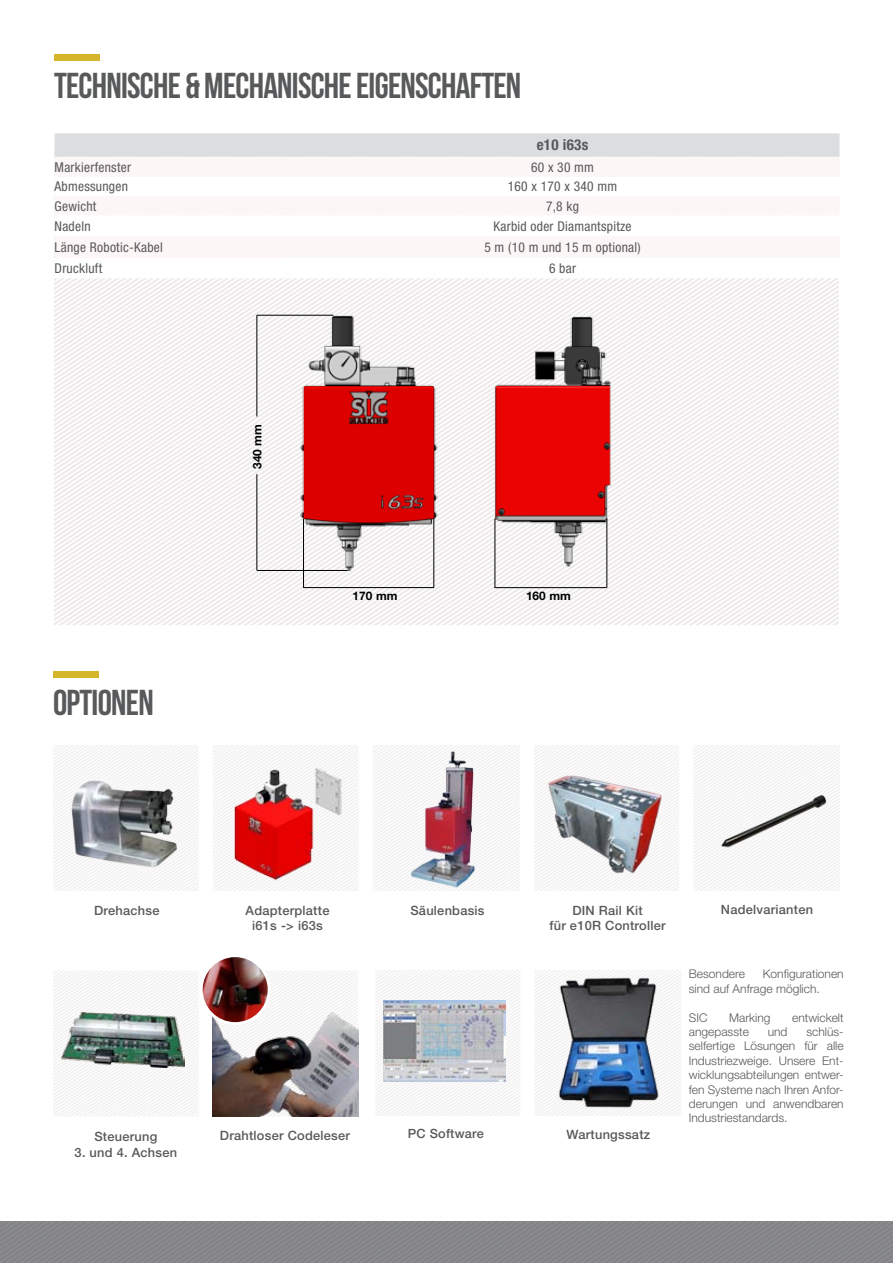
<style>
.page{position:relative;width:893px;height:1263px;background:#fff}
.page>*{position:absolute;margin:0;border:0;box-sizing:border-box;transform-origin:0 0}
.t1{font:36px "Bebas Neue";letter-spacing:-.02em;color:#58595b}
.t2{font:700 condensed 15px "Helvetica Neue LT Pro";letter-spacing:.02em;color:#58595b}
.t3{font:condensed 13.5px "Helvetica Neue LT Pro";letter-spacing:.02em;color:#58595b}
.t4{font:500 12.75px/15.3px "Helvetica Neue LT Pro";letter-spacing:.02em;color:#58595b;text-align:center}
.t5{font:300 12px/14.4px "Helvetica Neue LT Pro";color:#58595b}
.t6{font:700 11.85px "Helvetica Neue LT Pro";color:#000}
</style>
<div class="page">
<div style="left:266px;top:971px;width:92px;height:36px;background:#f7f6f6"></div>
<div style="left:375px;top:970px;width:145px;height:146px;background:#f7f6f6"></div>
<div style="left:535px;top:970px;width:146px;height:146px;background:#f7f6f6"></div>
<div style="left:55px;top:54px;width:45px;height:6px;background:#d5b52b"></div>
<svg style="left:441px;top:362px;width:398px;height:263px;fill:#f4f2f2"></svg>
<svg style="left:448px;top:367px;width:391px;height:258px;fill:#f4f1f1"></svg>
<svg style="left:455px;top:371px;width:384px;height:254px;fill:#f4f1f1"></svg>
<svg style="left:462px;top:376px;width:377px;height:249px;fill:#f4f1f1"></svg>
<svg style="left:537px;top:425px;width:302px;height:200px"></svg>
<svg style="left:544px;top:430px;width:295px;height:195px;fill:#f3f1f1"></svg>
<svg style="left:558px;top:439px;width:281px;height:186px"></svg>
<svg style="left:565px;top:444px;width:274px;height:181px"></svg>
<svg style="left:572px;top:448px;width:267px;height:177px"></svg>
<svg style="left:578px;top:453px;width:261px;height:172px"></svg>
<svg style="left:54px;top:133px;width:786px;height:184px"></svg>
<div style="left:285px;top:157px;width:555px;height:20px;background:#fdf6f6"></div>
<svg style="left:55px;top:177px;width:785px;height:101px"></svg>
<div style="left:55px;top:236px;width:230px;height:21px;background:#fdf6f6"></div>
<img style="left:284px;top:308px;width:159px;height:275px">
<hr style="left:257px;top:315px;width:76px;height:1px;background:#000">
<hr style="left:257px;top:315px;width:1px;height:102px;background:#000">
<hr style="left:257px;top:474px;width:1px;height:96px;background:#000">
<hr style="left:303px;top:519px;width:1px;height:69px;background:#000">
<hr style="left:434px;top:518px;width:1px;height:70px;background:#000">
<hr style="left:257px;top:570px;width:91px;height:1px;background:#000">
<hr style="left:303px;top:587px;width:131px;height:1px;background:#000">
<img style="left:468px;top:308px;width:172px;height:277px">
<hr style="left:495px;top:519px;width:1px;height:69px;background:#000">
<hr style="left:607px;top:518px;width:1px;height:70px;background:#000">
<hr style="left:495px;top:587px;width:112px;height:1px;background:#000">
<div style="left:0;top:1222px;width:893px;height:41px;background:#86878a"></div>
<div style="left:54px;top:672px;width:45px;height:6px;background:#d5b52b"></div>
<svg style="left:213px;top:887px;width:145px;height:4px"></svg>
<div style="left:53px;top:745px;width:146px;height:146px;background:#f7f6f6"></div>
<div style="left:53px;top:971px;width:146px;height:145px;background:#f7f6f6"></div>
<div style="left:534px;top:745px;width:145px;height:146px;background:#f7f6f6"></div>
<img style="left:542px;top:770px;width:125px;height:109px">
<div style="left:373px;top:745px;width:147px;height:146px;background:#f7f6f6"></div>
<img style="left:60px;top:756px;width:128px;height:124px">
<img style="left:397px;top:745px;width:98px;height:146px">
<img style="left:213px;top:745px;width:145px;height:142px">
<div style="left:693px;top:745px;width:147px;height:146px;background:#f7f6f6"></div>
<img style="left:712px;top:779px;width:123px;height:90px">
<img style="left:383px;top:1000px;width:123px;height:81px">
<img style="left:552px;top:970px;width:110px;height:146px">
<img style="left:212px;top:1007px;width:146px;height:110px">
<img style="left:201px;top:956px;width:68px;height:67px;border-radius:34px">
<div style="left:200px;top:954px;width:71px;height:71px;border:3px solid #fff;border-radius:50%"></div>
<img style="left:62px;top:1012px;width:123px;height:56px">
<h1 class="t1" style="left:54px;top:66px;width:14px">TECHNI</h1>
<h1 class="t1" style="left:127px;top:66px;width:396px">SCHE &amp; MECHANISCHE EIGENSCHAFTEN</h1>
<p class="t2" style="left:537px;top:136px;width:53px">e10 i63s</p>
<p class="t3" style="left:55px;top:159px;width:78px">Markierfenster</p>
<p class="t3" style="left:531px;top:159px;width:65px">60 x 30 mm</p>
<p class="t3" style="left:55px;top:179px;width:75px">Abmessungen</p>
<p class="t3" style="left:508px;top:179px;width:111px">160 x 170 x 340 mm</p>
<p class="t3" style="left:55px;top:198px;width:43px">Gewicht</p>
<p class="t3" style="left:546px;top:198px;width:35px">7,8 kg</p>
<p class="t3" style="left:55px;top:218px;width:38px">Nadeln</p>
<p class="t3" style="left:493px;top:218px;width:140px">Karbid oder Diamantspitze</p>
<p class="t3" style="left:55px;top:239px;width:110px">Länge Robotic-Kabel</p>
<p class="t3" style="left:484px;top:239px;width:158px">5 m (10 m und 15 m optional)</p>
<p class="t3" style="left:55px;top:260px;width:49px">Druckluft</p>
<p class="t3" style="left:549px;top:260px;width:29px">6 bar</p>
<h1 class="t1" style="left:53px;top:682px;width:102px">OPTIONEN</h1>
<p class="t6" style="left:250px;top:469px;width:46px;rotate:-90deg">340 mm</p>
<p class="t6" style="left:353px;top:588px;width:46px">170 mm</p>
<p class="t6" style="left:526px;top:588px;width:46px">160 mm</p>
<p class="t4" style="left:94px;top:903px;width:67px">Drehachse</p>
<p class="t4" style="left:410px;top:903px;width:76px">Säulenbasis</p>
<p class="t4" style="left:549px;top:903px;width:118px">DIN Rail Kit<br>für e10R Controller</p>
<p class="t4" style="left:721px;top:902px;width:94px">Nadelvarianten</p>
<p class="t4" style="left:246px;top:903px;width:85px">Adapterplatte i61s -&gt; i63s</p>
<p class="t4" style="left:94px;top:1129px;width:65px">Steuerung</p>
<p class="t4" style="left:220px;top:1127px;width:132px">Drahtloser Codeleser</p>
<p class="t4" style="left:408px;top:1126px;width:78px">PC Software</p>
<p class="t4" style="left:566px;top:1126px;width:85px">Wartungssatz</p>
<p class="t4" style="left:75px;top:1144px;width:104px">3. und 4. Achsen</p>
<p class="t5" style="left:689px;top:967px;width:156px;text-indent:74px">Konfigurationen sind auf Anfrage möglich.</p>
<p class="t5" style="left:689px;top:1010px;width:20px">SIC</p>
<p class="t5" style="left:729px;top:1010px;width:43px">Marking</p>
<p class="t5" style="left:792px;top:1010px;width:53px">entwickelt</p>
<p class="t5" style="left:689px;top:1024px;width:62px">angepasste</p>
<p class="t5" style="left:768px;top:1024px;width:21px">und</p>
<p class="t5" style="left:689px;top:967px;width:58px">Besondere</p>
<p class="t5" style="left:689px;top:1024px;width:156px;text-align:justify;text-indent:118px">schlüs&shy;selfertige Lösungen für alle Industriezweige. Unsere Ent&shy;wicklungsabteilungen entwer&shy;fen Systeme nach Ihren Anfor&shy;derungen und anwendbaren Industriestandards.</p>
</div>
